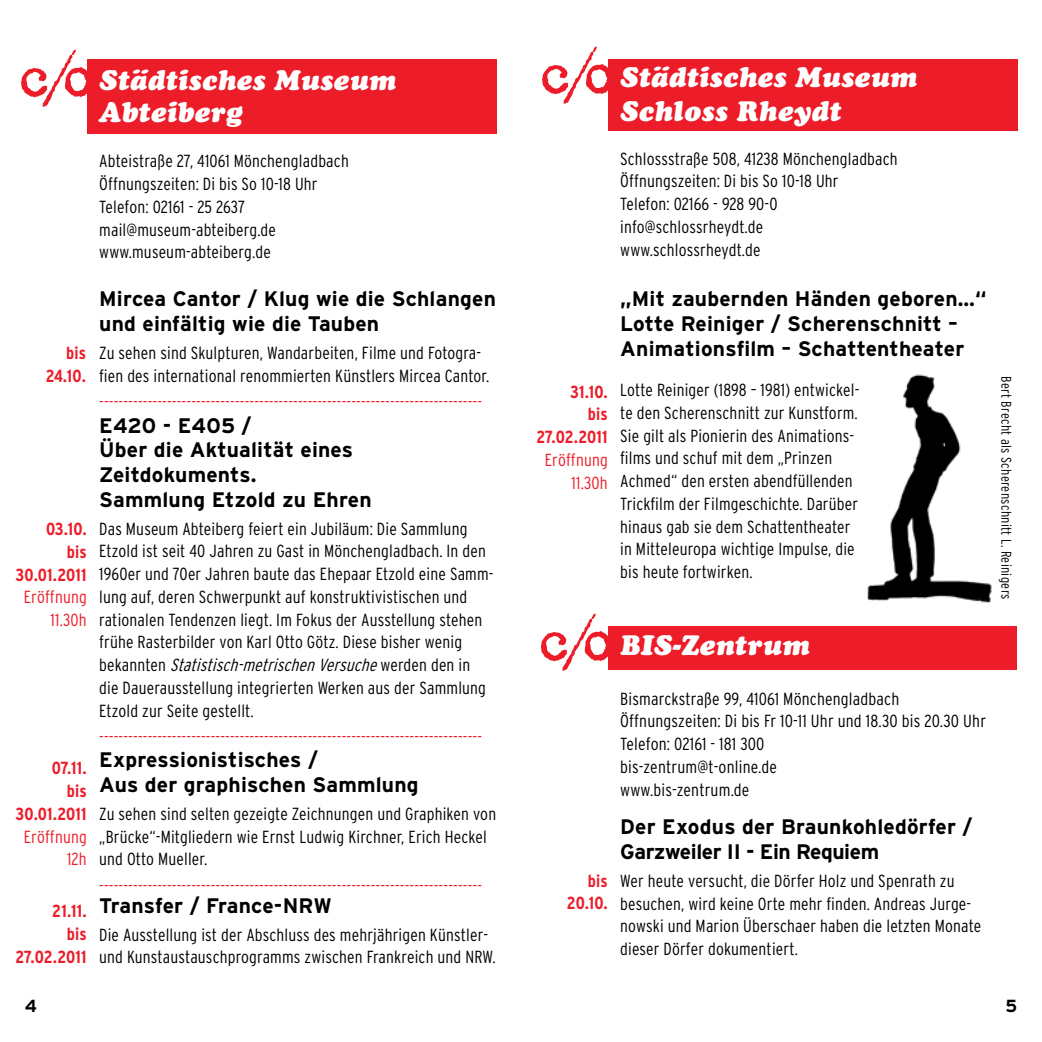
<style>
.page{position:relative;width:1042px;height:1042px;background:#fff}
.page>*{position:absolute;margin:0;border:0;box-sizing:border-box;transform-origin:0 0}
.t1{font:italic 28px/31.5px "Cooper Black Std";letter-spacing:.01em;color:#fff}
.t2{font:700 21px/24.5px "Interstate";letter-spacing:.01em;color:#000}
.t3{font:700 21px/24.5px "Interstate";letter-spacing:-.01em;color:#000}
.t4{font:300 condensed 17.5px/22.8px "Interstate";letter-spacing:.01em;color:#000}
.t5{font:300 condensed 17.5px/22.8px "Interstate";letter-spacing:.01em;color:#ed1c29;text-align:right}
.t6{font:700 condensed 17.5px/22.8px "Interstate";letter-spacing:.01em;color:#ed1c29;text-align:right}
.t7{font:700 17.5px "Interstate";color:#000}
.t8{font:300 condensed 14px "Interstate";letter-spacing:.02em;color:#000}
.s1{font-style:italic}
</style>
<div class="page">
<div style="left:87px;top:60px;width:409px;height:74px;background:#ed1c29"></div>
<svg style="left:21px;top:50px;width:71px;height:57px"></svg>
<div style="left:608px;top:59px;width:409px;height:72px;background:#ed1c29"></div>
<svg style="left:542px;top:47px;width:66px;height:57px"></svg>
<div style="left:608px;top:626px;width:409px;height:44px;background:#ed1c29"></div>
<svg style="left:541px;top:613px;width:67px;height:58px"></svg>
<img style="left:867px;top:374px;width:125px;height:229px">
<p class="t6" style="left:46px;top:341px;width:42px">bis<br>24.10.</p>
<p class="t6" style="left:16px;top:517px;width:73px">03.10.<br>bis<br>30.01.2011</p>
<p class="t5" style="left:24px;top:585px;width:65px">Eröffnung<br>11.30h</p>
<p class="t6" style="left:16px;top:757px;width:73px">07.11.<br>bis<br>30.01.2011</p>
<p class="t5" style="left:24px;top:825px;width:65px">Eröffnung<br>12h</p>
<p class="t6" style="left:15px;top:900px;width:73px">21.11.<br>bis<br>27.02.2011</p>
<h1 class="t1" style="left:99px;top:64px;width:298px">Städtisches Museum<br>Abteiberg</h1>
<p class="t4" style="left:99px;top:150px;width:251px">Abteistraße 27, 41061 Mönchengladbach<br>Öffnungszeiten: Di bis So 10-18 Uhr<br>Telefon: 02161 - 25 2637 mail@museum-abteiberg.de www.museum-abteiberg.de</p>
<p class="t2" style="left:99px;top:286px;width:398px;line-height:25.2px">Mircea Cantor / Klug wie die Schlangen und einfältig wie die Tauben</p>
<p class="t4" style="left:99px;top:342px;width:392px">Zu sehen sind Skulpturen, Wandarbeiten, Filme und Fotogra&shy;fien des international renommierten Künstlers Mircea Cantor.</p>
<p class="t5" style="left:99px;top:391px;width:384px">-------------------------------------------------------------------------------</p>
<p class="t2" style="left:99px;top:413px;width:274px">E420 - E405 /<br>Über die Aktualität eines<br>Zeitdokuments.<br>Sammlung Etzold zu Ehren</p>
<p class="t4" style="left:99px;top:517px;width:396px">Das Museum Abteiberg feiert ein Jubiläum: Die Sammlung Etzold ist seit 40 Jahren zu Gast in Mönchengladbach. In den 1960er und 70er Jahren baute das Ehepaar Etzold eine Samm&shy;lung auf, deren Schwerpunkt auf konstruktivistischen und rationalen Tendenzen liegt. Im Fokus der Ausstellung stehen frühe Rasterbilder von Karl Otto Götz. Diese bisher wenig<br>b e k a n n t e n <span class="s1">Statistisch-metrischenVersuche</span>w e r d e n d e n i n die Dauerausstellung integrierten Werken aus der Sammlung Etzold zur Seite gestellt.</p>
<p class="t5" style="left:99px;top:725px;width:384px">-------------------------------------------------------------------------------</p>
<p class="t2" style="left:99px;top:747px;width:321px">Expressionistisches /<br>Aus der graphischen Sammlung</p>
<p class="t4" style="left:99px;top:802px;width:398px">Zu sehen sind selten gezeigte Zeichnungen und Graphiken von „Brücke“-Mitgliedern wie Ernst Ludwig Kirchner, Erich Heckel und Otto Mueller.</p>
<p class="t5" style="left:99px;top:874px;width:384px">-------------------------------------------------------------------------------</p>
<p class="t2" style="left:99px;top:893px;width:234px">Transfer / France-NRW</p>
<p class="t4" style="left:99px;top:923px;width:398px">Die Ausstellung ist der Abschluss des mehrjährigen Künstler&shy;und Kunstaustauschprogramms zwischen Frankreich und NRW.</p>
<p class="t7" style="left:25px;top:995px;width:14px">4</p>
<p class="t6" style="left:536px;top:380px;width:73px">31.10.<br>bis<br>27.02.2011</p>
<p class="t5" style="left:545px;top:448px;width:65px">Eröffnung<br>11.30h</p>
<h1 class="t1" style="left:620px;top:60px;width:298px;line-height:33.6px">Städtisches Museum<br>Schloss Rheydt</h1>
<p class="t4" style="left:620px;top:147px;width:279px">Schlossstraße 508, 41238 Mönchengladbach<br>Öffnungszeiten: Di bis So 10-18 Uhr<br>Telefon: 02166 - 928 90-0 info@schlossrheydt.de www.schlossrheydt.de</p>
<p class="t2" style="left:620px;top:286px;width:368px;line-height:25.2px">„Mit zaubernden Händen geboren…“<br>Lotte Reiniger / Scherenschnitt –<br>Animationsfilm – Schattentheater</p>
<p class="t4" style="left:620px;top:378px;width:241px">Lotte Reiniger (1898 – 1981) entwickel&shy;te den Scherenschnitt zur Kunstform.<br>Sie gilt als Pionierin des Animations&shy;films und schuf mit dem „Prinzen Achmed“ den ersten abendfüllenden Trickfilm der Filmgeschichte. Darüber hinaus gab sie dem Schattentheater in Mitteleuropa wichtige Impulse, die bis heute fortwirken.</p>
<p class="t8" style="left:1015px;top:376px;width:225px;rotate:90deg">Bert Brecht als Scherenschnitt L. Reinigers</p>
<p class="t6" style="left:567px;top:869px;width:42px">bis<br>20.10.</p>
<h1 class="t1" style="left:620px;top:629px;width:191px">BIS-Zentrum</h1>
<p class="t4" style="left:620px;top:687px;width:367px">Bismarckstraße 99, 41061 Mönchengladbach Öffnungszeiten: Di bis Fr 10-11 Uhr und 18.30 bis 20.30 Uhr Telefon: 02161 - 181 300<br>bis-zentrum@t-online.de<br>www.bis-zentrum.de</p>
<p class="t3" style="left:620px;top:814px;width:354px">Der Exodus der Braunkohledörfer /<br>Garzweiler II - Ein Requiem</p>
<p class="t4" style="left:620px;top:869px;width:362px">Wer heute versucht, die Dörfer Holz und Spenrath zu besuchen, wird keine Orte mehr finden. Andreas Jurge&shy;nowski und Marion Überschaer haben die letzten Monate dieser Dörfer dokumentiert.</p>
<p class="t7" style="left:1005px;top:995px;width:13px">5</p>
</div>
